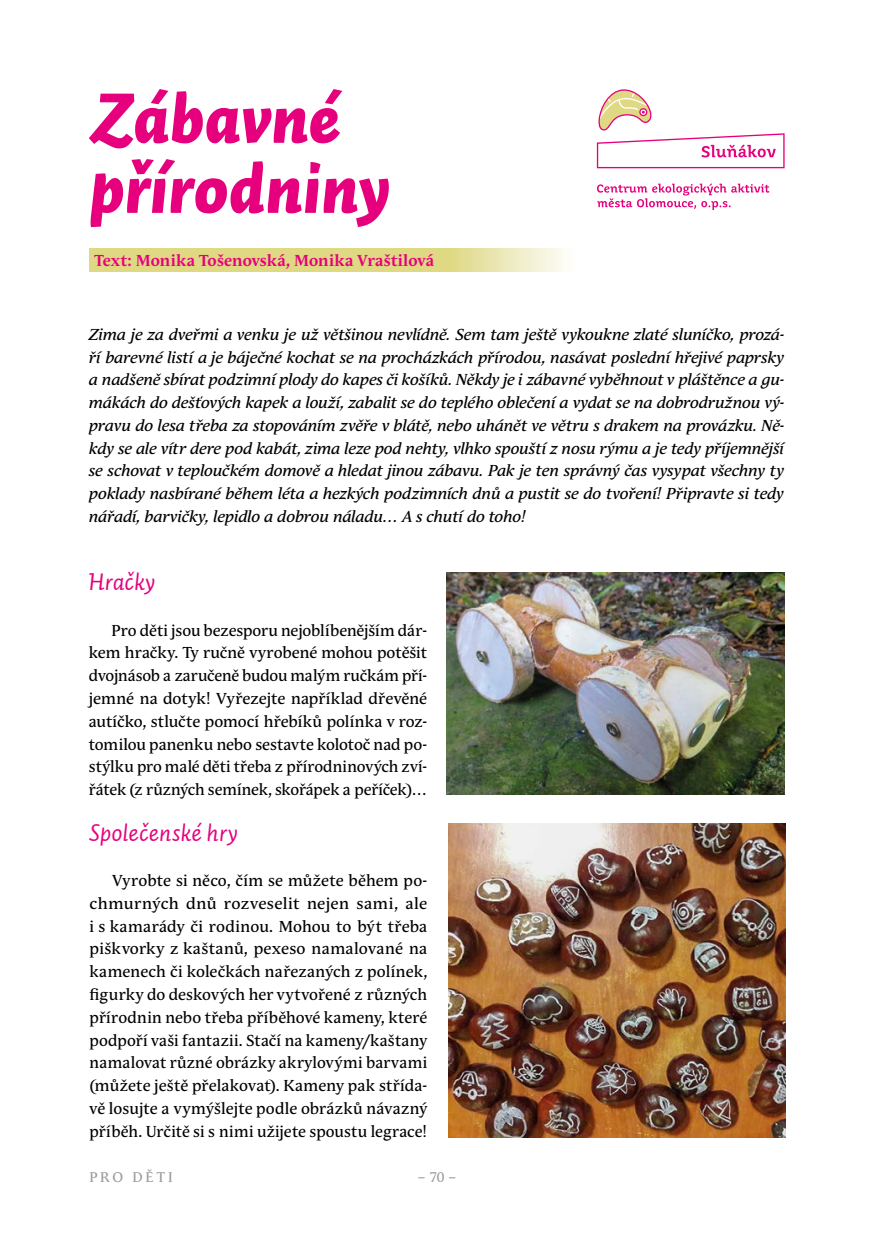
<style>
.page{position:relative;width:874px;height:1241px;background:#fff}
.page>*{position:absolute;margin:0;border:0;box-sizing:border-box;transform-origin:0 0}
.t1{font:70px/70px "Auto 2 Black Italic LF";letter-spacing:-.005em;color:#e6007d}
.t2{font:24.5px "Auto 2 Italic LF";letter-spacing:.005em;color:#e6007d}
.t3{font:15.75px/22.8px "Andulka Text Pro";letter-spacing:.005em;color:#000;text-align:justify}
.t4{font:italic 15.75px/22.8px "Andulka Text Pro";letter-spacing:-.01em;color:#000;text-align:justify}
.t5{font:700 15.75px "Andulka Text Pro";letter-spacing:.01em;color:#e6007d}
.t6{font:14px "Andulka Text Pro";letter-spacing:.195em;color:#9d9d9c}
</style>
<div class="page">
<svg style="left:89px;top:249px;width:475px;height:22px;background:#e2dd91"></svg>
<svg style="left:596px;top:89px;width:188px;height:79px"></svg>
<svg style="left:597px;top:183px;width:172px;height:27px"></svg>
<img style="left:446px;top:572px;width:338px;height:222px">
<img style="left:448px;top:823px;width:337px;height:313px">
<h1 class="t1" style="left:89px;top:85px;width:302px">Zábavné přírodniny</h1>
<p class="t5" style="left:94px;top:251px;width:341px">Text: Monika Tošenovská, Monika Vraštilová</p>
<p class="t4" style="left:89px;top:323px;width:696px">Zima je za dveřmi a venku je už většinou nevlídně. Sem tam ještě vykoukne zlaté sluníčko, prozá&shy;ří barevné listí a je báječné kochat se na procházkách přírodou, nasávat poslední hřejivé paprsky a nadšeně sbírat podzimní plody do kapes či košíků. Někdy je i zábavné vyběhnout v pláštěnce a gu&shy;mákách do dešťových kapek a louží, zabalit se do teplého oblečení a vydat se na dobrodružnou vý&shy;pravu do lesa třeba za stopováním zvěře v blátě, nebo uhánět ve větru s drakem na provázku. Ně&shy;kdy se ale vítr dere pod kabát, zima leze pod nehty, vlhko spouští z nosu rýmu a je tedy příjemnější se schovat v teploučkém domově a hledat jinou zábavu. Pak je ten správný čas vysypat všechny ty poklady nasbírané během léta a hezkých podzimních dnů a pustit se do tvoření! Připravte si tedy nářadí, barvičky, lepidlo a dobrou náladu… A s chutí do toho!</p>
<h2 class="t2" style="left:89px;top:566px;width:68px">Hračky</h2>
<p class="t3" style="left:89px;top:619px;width:339px;text-indent:23px">Pro děti jsou bezesporu nejoblíbenějším dár&shy;kem hračky. Ty ručně vyrobené mohou potěšit dvojnásob a zaručeně budou malým ručkám pří&shy;jemné na dotyk! Vyřezejte například dřevěné autíčko, stlučte pomocí hřebíků polínka v roz&shy;tomilou panenku nebo sestavte kolotoč nad po&shy;stýlku pro malé děti třeba z přírodninových zví&shy;řátek (z různých semínek, skořápek a peříček)…</p>
<h2 class="t2" style="left:90px;top:816px;width:150px">Společenské hry</h2>
<p class="t3" style="left:90px;top:869px;width:339px;text-indent:23px">Vyrobte si něco, čím se můžete během po&shy;chmurných dnů rozveselit nejen sami, ale i s kamarády či rodinou. Mohou to být třeba piškvorky z kaštanů, pexeso namalované na kamenech či kolečkách nařezaných z polínek, figurky do deskových her vytvořené z různých přírodnin nebo třeba příběhové kameny, které podpoří vaši fantazii. Stačí na kameny/kaštany namalovat různé obrázky akrylovými barvami (můžete ještě přelakovat). Kameny pak střída&shy;vě losujte a vymýšlejte podle obrázků návazný příběh. Určitě si s nimi užijete spoustu legrace!</p>
<p class="t6" style="left:89px;top:1168px;width:85px">PRO DĚTI</p>
<p class="t6" style="left:417px;top:1168px;width:40px">– 70 –</p>
</div>
